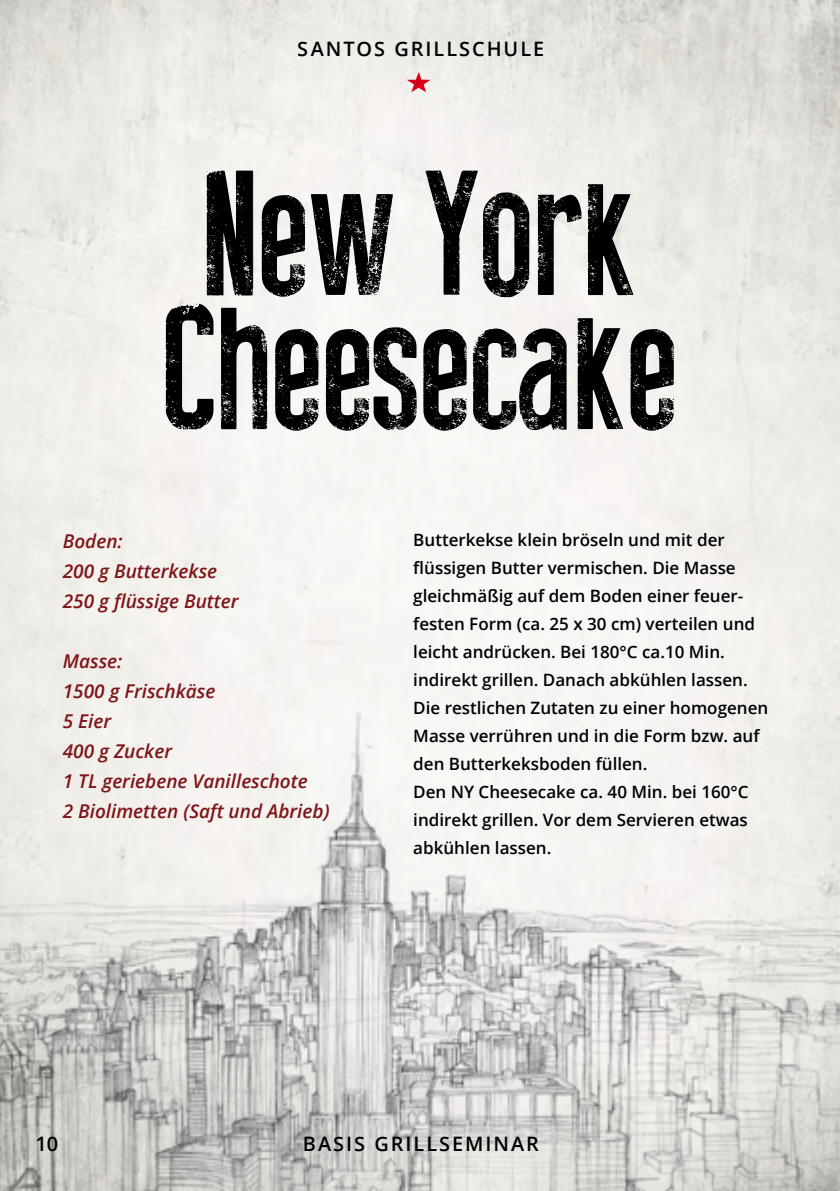
<style>
.page{position:relative;width:840px;height:1191px;background:#fff}
.page>*{position:absolute;margin:0;border:0;box-sizing:border-box;transform-origin:0 0}
.t1{font:176px/134px "Press Feeling Eroded";color:#000}
.t2{font:600 20px "Open Sans";color:#000}
.t3{font:600 19.8px "Open Sans";letter-spacing:.1em;color:#000}
.t4{font:italic 600 19px/30px "Open Sans";color:#7e1518}
.t5{font:600 17px/28px "Open Sans";color:#000}
</style>
<div class="page">
<img style="left:0;top:693px;width:839px;height:498px">
<svg style="left:406px;top:72px;width:24px;height:20px"></svg>
<p class="t3" style="left:297px;top:36px;width:248px">SANTOS GRILLSCHULE</p>
<h1 class="t1" style="left:162px;top:169px;width:516px">New York<br>Cheesecake</h1>
<p class="t4" style="left:63px;top:525px;width:177px">Boden:<br>200 g Butterkekse<br>250 g flüssige Butter</p>
<p class="t4" style="left:63px;top:645px;width:268px">Masse:<br>1500 g Frischkäse<br>5 Eier<br>400 g Zucker<br>1 TL geriebene Vanilleschote<br>2 Biolimetten (Saft und Abrieb)</p>
<p class="t5" style="left:413px;top:525px;width:356px">Butterkekse klein bröseln und mit der flüssigen Butter vermischen. Die Masse gleichmäßig auf dem Boden einer feuer&shy;festen Form (ca. 25 x 30 cm) verteilen und leicht andrücken. Bei 180°C ca.10 Min. indirekt grillen. Danach abkühlen lassen.<br>Die restlichen Zutaten zu einer homogenen Masse verrühren und in die Form bzw. auf den Butterkeksboden füllen.<br>Den NY Cheesecake ca. 40 Min. bei 160°C indirekt grillen. Vor dem Servieren etwas abkühlen lassen.</p>
<p class="t2" style="left:35px;top:1130px;width:24px">10</p>
<p class="t3" style="left:303px;top:1130px;width:237px">BASIS GRILLSEMINAR</p>
</div>
